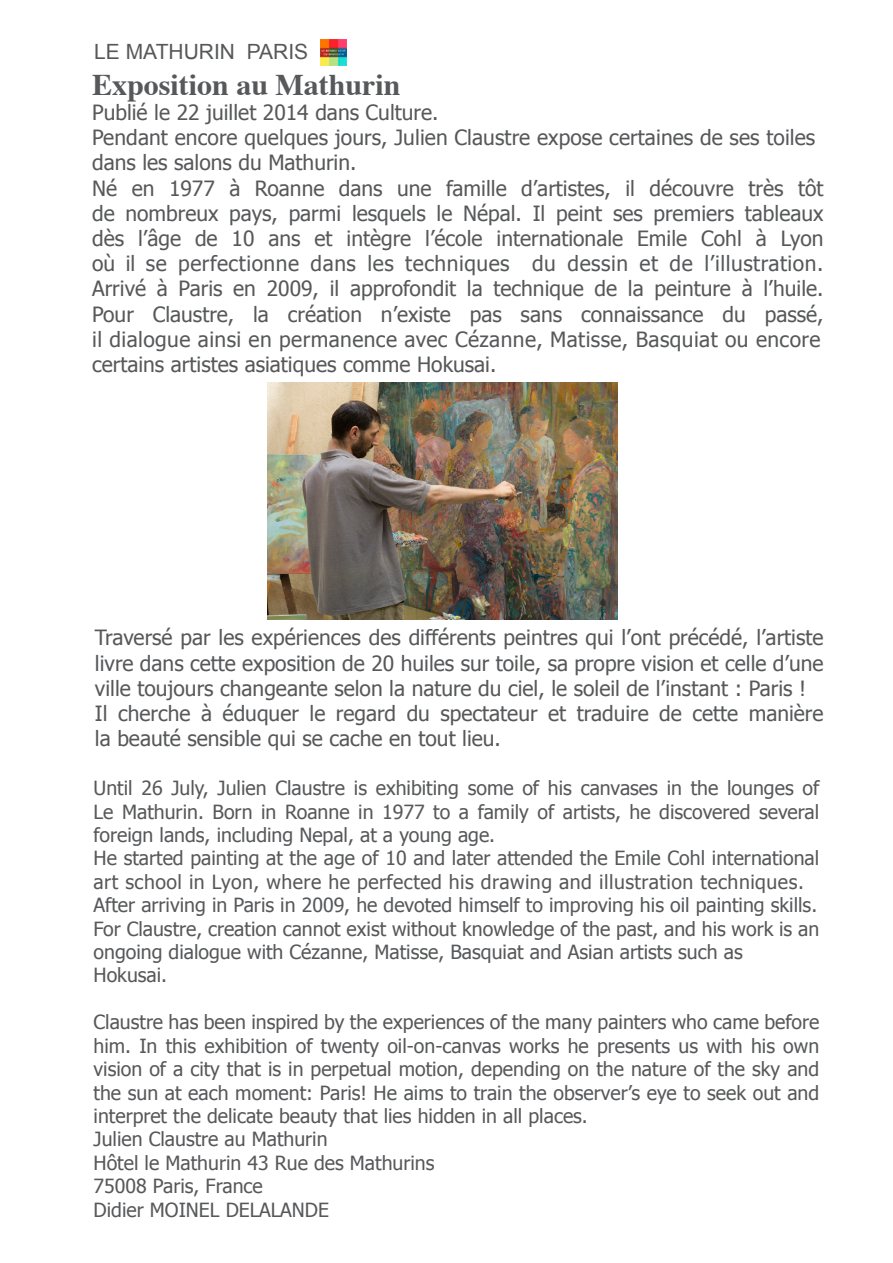
<style>
.page{position:relative;width:893px;height:1263px;background:#fff}
.page>*{position:absolute;margin:0;border:0;box-sizing:border-box;transform-origin:0 0}
.t1{font:700 30px "Times";color:#57585a}
.t2{font:21px/25.2px "Tahoma";color:#57585a}
.t3{font:21px "Arial";color:#57585a}
.t4{font:19.5px/23.4px "Tahoma";color:#57585a}
</style>
<div class="page">
<img style="left:268px;top:383px;width:349px;height:236px">
<img style="left:320px;top:39px;width:27px;height:27px">
<p class="t3" style="left:94px;top:38px;width:215px">LE MATHURIN PARIS</p>
<h1 class="t1" style="left:92px;top:56px;width:310px">Exposition au Mathurin</h1>
<p class="t2" style="left:92px;top:99px;width:733px">Publié le 22 juillet 2014 dans Culture.<br>Pendant encore quelques jours, Julien Claustre expose certaines de ses toiles dans les salons du Mathurin.<br>Né en 1977 à Roanne dans une famille d’artistes, il découvre très tôt de nombreux pays, parmi lesquels le Népal. Il peint ses premiers tableaux dès l’âge de 10 ans et intègre l’école internationale Emile Cohl à Lyon où il se perfectionne dans les techniques du dessin et de l’illustration.<br>Arrivé à Paris en 2009, il approfondit la technique de la peinture à l’huile.<br>Pour Claustre, la création n’existe pas sans connaissance du passé, il dialogue ainsi en permanence avec Cézanne, Matisse, Basquiat ou encore certains artistes asiatiques comme Hokusai.</p>
<p class="t2" style="left:95px;top:624px;width:730px">Traversé par les expériences des différents peintres qui l’ont précédé, l’artiste livre dans cette exposition de 20 huiles sur toile, sa propre vision et celle d’une ville toujours changeante selon la nature du ciel, le soleil de l’instant : Paris !<br>Il cherche à éduquer le regard du spectateur et traduire de cette manière la beauté sensible qui se cache en tout lieu.</p>
<p class="t4" style="left:94px;top:775px;width:727px">Until 26 July, Julien Claustre is exhibiting some of his canvases in the lounges of Le Mathurin. Born in Roanne in 1977 to a family of artists, he discovered several foreign lands, including Nepal, at a young age.<br>He started painting at the age of 10 and later attended the Emile Cohl international art school in Lyon, where he perfected his drawing and illustration techniques.<br>After arriving in Paris in 2009, he devoted himself to improving his oil painting skills.<br>For Claustre, creation cannot exist without knowledge of the past, and his work is an ongoing dialogue with Cézanne, Matisse, Basquiat and Asian artists such as Hokusai.</p>
<p class="t4" style="left:94px;top:1009px;width:727px">Claustre has been inspired by the experiences of the many painters who came before him. In this exhibition of twenty oil-on-canvas works he presents us with his own vision of a city that is in perpetual motion, depending on the nature of the sky and the sun at each moment: Paris! He aims to train the observer’s eye to seek out and interpret the delicate beauty that lies hidden in all places.<br>Julien Claustre au Mathurin<br>Hôtel le Mathurin 43 Rue des Mathurins<br>75008 Paris, France<br>Didier MOINEL DELALANDE</p>
</div>
